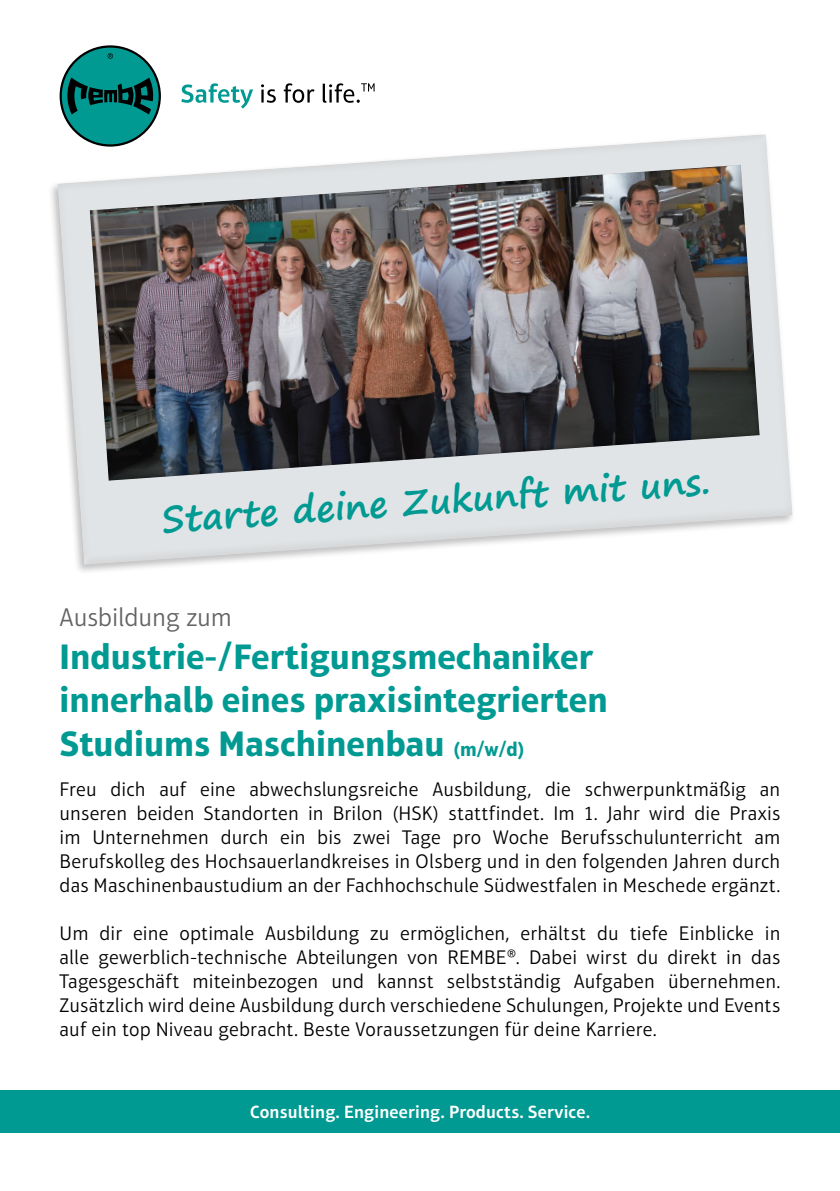
<style>
.page{position:relative;width:840px;height:1191px;background:#fff}
.page>*{position:absolute;margin:0;border:0;box-sizing:border-box;transform-origin:0 0}
.t1{font:700 36px/43.2px "Aptifer Sans LT Pro";color:#009a93}
.t2{font:700 36px "Segoe Print";color:#009a93}
.t3{font:300 26px "Aptifer Sans LT Pro";letter-spacing:-.005em;color:#646363}
.t4{font:300 20px/24px "Aptifer Sans LT Pro";letter-spacing:.01em;color:#000;text-align:justify}
.t5{font:600 18px "Aptifer Sans LT Pro";letter-spacing:.01em;color:#fff}
.s1{font-size:20px}
</style>
<div class="page">
<svg style="left:55px;top:134px;width:737px;height:432px;fill:#e1e4e6"></svg>
<div style="left:0;top:1089px;width:839px;height:43px;background:#009a93"></div>
<img style="left:86px;top:162px;width:674px;height:321px">
<svg style="left:181px;top:83px;width:72px;height:26px"></svg>
<svg style="left:261px;top:84px;width:14px;height:19px"></svg>
<svg style="left:283px;top:83px;width:31px;height:20px"></svg>
<svg style="left:322px;top:83px;width:52px;height:20px"></svg>
<svg style="left:60px;top:45px;width:101px;height:102px"></svg>
<h1 class="t2" style="left:159px;top:487px;width:550px;rotate:-4deg">Starte deine Zukunft mit uns.</h1>
<h2 class="t3" style="left:60px;top:602px;width:174px">Ausbildung zum</h2>
<h1 class="t1" style="left:60px;top:635px;width:549px">Industrie-/Fertigungsmechaniker innerhalb eines praxisintegrierten<br>Studiums Maschinenbau <span class="s1">(m/w/d)</span></h1>
<p class="t4" style="left:60px;top:777px;width:722px">Freu dich auf eine abwechslungsreiche Ausbildung, die schwerpunktmäßig an unseren beiden Standorten in Brilon (HSK) stattfindet. Im 1. Jahr wird die Praxis im Unternehmen durch ein bis zwei Tage pro Woche Berufsschulunterricht am Berufskolleg des Hochsauerlandkreises in Olsberg und in den folgenden Jahren durch das Maschinenbaustudium an der Fachhochschule Südwestfalen in Meschede ergänzt.</p>
<p class="t4" style="left:60px;top:921px;width:722px">Um dir eine optimale Ausbildung zu ermöglichen, erhältst du tiefe Einblicke in alle gewerblich-technische Abteilungen von REMBE®. Dabei wirst du direkt in das Tagesgeschäft miteinbezogen und kannst selbstständig Aufgaben übernehmen.<br>Zusätzlich wird deine Ausbildung durch verschiedene Schulungen, Projekte und Events auf ein top Niveau gebracht. Beste Voraussetzungen für deine Karriere.</p>
<p class="t5" style="left:250px;top:1101px;width:341px">Consulting. Engineering. Products. Service.</p>
</div>
